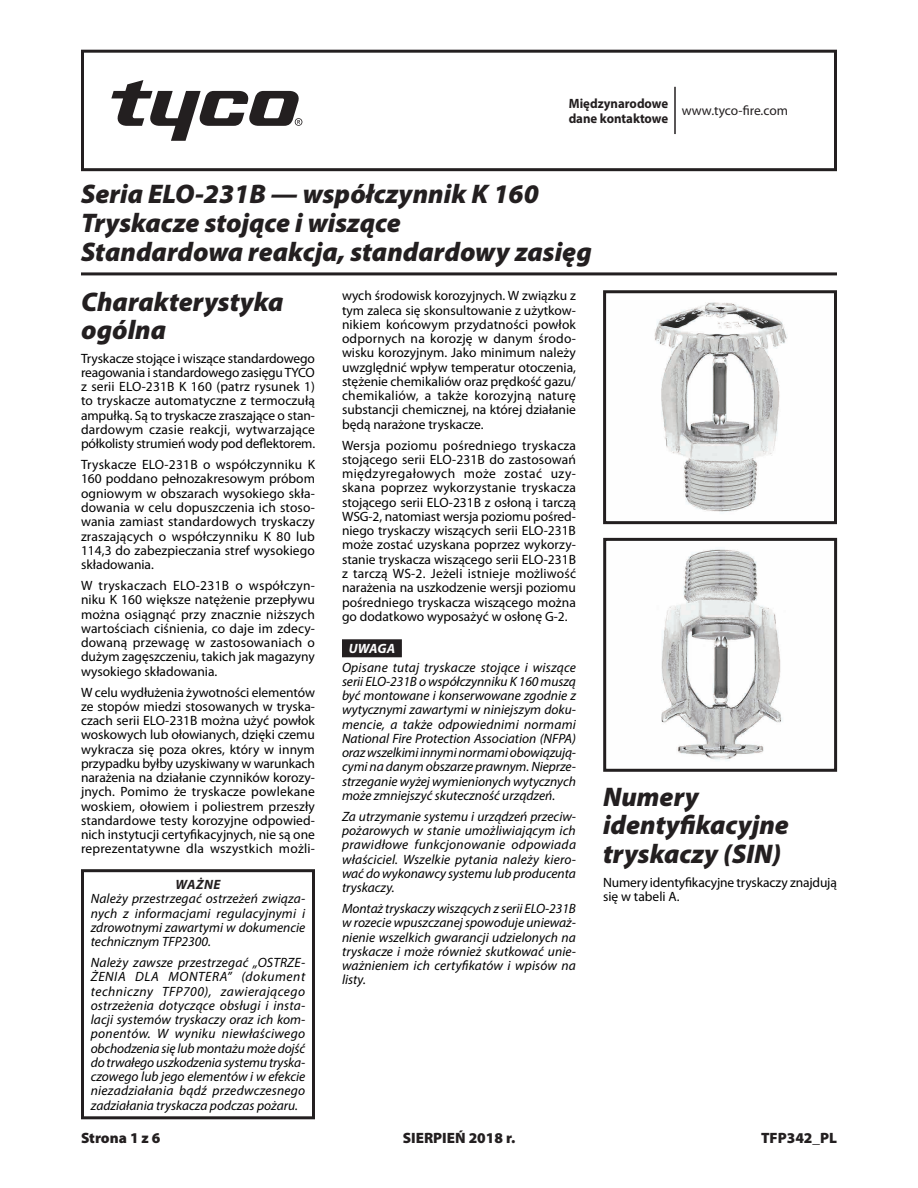
<style>
.page{position:relative;width:918px;height:1188px;background:#fff}
.page>*{position:absolute;margin:0;border:0;box-sizing:border-box;transform-origin:0 0}
.t1{font:italic 900 27px/28.8px "Myriad Pro";color:#231f20}
.t2{font:900 15px "Myriad Pro";color:#231f20}
.t3{font:13.5px/14.2px "Myriad Pro";color:#000;text-align:justify}
.t4{font:italic 13.5px/14.2px "Myriad Pro";color:#000;text-align:justify}
.t5{font:700 13.5px/15px "Myriad Pro";color:#231f20;scale:.95 1}
.t6{font:13.5px "Myriad Pro";letter-spacing:-.005em;color:#231f20}
.t7{font:italic 700 13.5px "Myriad Pro";letter-spacing:.04em;color:#231f20}
.t8{font:italic 700 13.5px "Myriad Pro";letter-spacing:.005em;color:#fff}
</style>
<div class="page">
<div style="left:81px;top:50px;width:756px;height:121px;border:3px solid #231f20"></div>
<hr style="left:81px;top:272px;width:756px;height:3px;background:#231f20">
<div style="left:81px;top:869px;width:234px;height:250px;border:3px solid #231f20"></div>
<hr style="left:674px;top:87px;width:2px;height:47px;background:#231f20">
<svg style="left:111px;top:80px;width:191px;height:61px"></svg>
<div style="left:342px;top:639px;width:60px;height:18px;background:#231f20"></div>
<img style="left:654px;top:302px;width:134px;height:210px">
<div style="left:603px;top:290px;width:234px;height:234px;border:3px solid #231f20"></div>
<img style="left:661px;top:549px;width:121px;height:211px">
<div style="left:603px;top:538px;width:234px;height:234px;border:3px solid #231f20"></div>
<p class="t5" style="left:569px;top:96px;width:106px">Międzynarodowe dane kontaktowe</p>
<p class="t6" style="left:682px;top:104px;width:108px">www.tyco-fire.com</p>
<h1 class="t1" style="left:81px;top:180px;width:512px">Seria ELO-231B — współczynnik K 160<br>Tryskacze stojące i wiszące<br>Standardowa reakcja, standardowy zasięg</h1>
<h1 class="t1" style="left:81px;top:287px;width:204px">Charakterystyka ogólna</h1>
<p class="t3" style="left:81px;top:351px;width:236px">Tryskacze stojące i wiszące standardowego reagowania i standardowego zasięgu TYCO z serii ELO-231B K 160 (patrz rysunek 1) to tryskacze automatyczne z termoczułą ampułką. Są to tryskacze zraszające o stan&shy;dardowym czasie reakcji, wytwarzające półkolisty strumień wody pod deflektorem.</p>
<p class="t3" style="left:81px;top:458px;width:236px">Tryskacze ELO-231B o współczynniku K 160 poddano pełnozakresowym próbom ogniowym w obszarach wysokiego skła&shy;dowania w celu dopuszczenia ich stoso&shy;wania zamiast standardowych tryskaczy zraszających o współczynniku K 80 lub 114,3 do zabezpieczania stref wysokiego składowania.</p>
<p class="t3" style="left:81px;top:579px;width:236px">W tryskaczach ELO-231B o współczyn&shy;niku K 160 większe natężenie przepływu można osiągnąć przy znacznie niższych wartościach ciśnienia, co daje im zdecy&shy;dowaną przewagę w zastosowaniach o dużym zagęszczeniu, takich jak magazyny wysokiego składowania.</p>
<p class="t3" style="left:81px;top:685px;width:236px">W celu wydłużenia żywotności elementów ze stopów miedzi stosowanych w tryska&shy;czach serii ELO-231B można użyć powłok woskowych lub ołowianych, dzięki czemu wykracza się poza okres, który w innym przypadku byłby uzyskiwany w warunkach narażenia na działanie czynników korozy&shy;jnych. Pomimo że tryskacze powlekane woskiem, ołowiem i poliestrem przeszły standardowe testy korozyjne odpowied&shy;nich instytucji certyfikacyjnych, nie są one reprezentatywne dla wszystkich możli-</p>
<p class="t7" style="left:175px;top:876px;width:47px">WAŻNE</p>
<p class="t4" style="left:91px;top:891px;width:216px">Należy przestrzegać ostrzeżeń związa&shy;nych z informacjami regulacyjnymi i zdrowotnymi zawartymi w dokumencie technicznym TFP2300.</p>
<p class="t4" style="left:91px;top:955px;width:216px">Należy zawsze przestrzegać „OSTRZE-ŻENIA DLA MONTERA” (dokument techniczny TFP700), zawierającego ostrzeżenia dotyczące obsługi i insta&shy;lacji systemów tryskaczy oraz ich kom&shy;ponentów. W wyniku niewłaściwego obchodzenia się lub montażu może dojść do trwałego uszkodzenia systemu tryska&shy;czowego lub jego elementów i w efekcie niezadziałania bądź przedwczesnego zadziałania tryskacza podczas pożaru.</p>
<p class="t3" style="left:342px;top:289px;width:236px">wych środowisk korozyjnych. W związku z tym zaleca się skonsultowanie z użytkow&shy;nikiem końcowym przydatności powłok odpornych na korozję w danym środo&shy;wisku korozyjnym. Jako minimum należy uwzględnić wpływ temperatur otoczenia, stężenie chemikaliów oraz prędkość gazu/ chemikaliów, a także korozyjną naturę substancji chemicznej, na której działanie będą narażone tryskacze.</p>
<p class="t3" style="left:342px;top:438px;width:236px">Wersja poziomu pośredniego tryskacza stojącego serii ELO-231B do zastosowań międzyregałowych może zostać uzy&shy;skana poprzez wykorzystanie tryskacza stojącego serii ELO-231B z osłoną i tarczą WSG-2, natomiast wersja poziomu pośred&shy;niego tryskaczy wiszących serii ELO-231B może zostać uzyskana poprzez wykorzy&shy;stanie tryskacza wiszącego serii ELO-231B z tarczą WS-2. Jeżeli istnieje możliwość narażenia na uszkodzenie wersji poziomu pośredniego tryskacza wiszącego można go dodatkowo wyposażyć w osłonę G-2.</p>
<p class="t8" style="left:349px;top:640px;width:48px">UWAGA</p>
<p class="t4" style="left:342px;top:660px;width:236px">Opisane tutaj tryskacze stojące i wiszące serii ELO-231B o współczynniku K 160 muszą być montowane i konserwowane zgodnie z wytycznymi zawartymi w niniejszym doku&shy;mencie, a także odpowiednimi normami National Fire Protection Association (NFPA) oraz wszelkimi innymi normami obowiązują&shy;cymi na danym obszarze prawnym. Nieprze&shy;strzeganie wyżej wymienionych wytycznych może zmniejszyć skuteczność urządzeń.</p>
<p class="t4" style="left:342px;top:809px;width:236px">Za utrzymanie systemu i urządzeń przeciw&shy;pożarowych w stanie umożliwiającym ich prawidłowe funkcjonowanie odpowiada właściciel. Wszelkie pytania należy kiero&shy;wać do wykonawcy systemu lub producenta tryskaczy.</p>
<p class="t4" style="left:342px;top:901px;width:236px">Montaż tryskaczy wiszących z serii ELO-231B w rozecie wpuszczanej spowoduje unieważ&shy;nienie wszelkich gwarancji udzielonych na tryskacze i może również skutkować unie&shy;ważnieniem ich certyfikatów i wpisów na listy.</p>
<h1 class="t1" style="left:603px;top:782px;width:188px">Numery identyfikacyjne tryskaczy (SIN)</h1>
<p class="t3" style="left:603px;top:875px;width:235px">Numery identyfikacyjne tryskaczy znajdują się w tabeli A.</p>
<p class="t2" style="left:81px;top:1129px;width:81px">Strona 1 z 6</p>
<p class="t2" style="left:403px;top:1129px;width:114px">SIERPIEŃ 2018 r.</p>
<p class="t2" style="left:761px;top:1129px;width:77px">TFP342_PL</p>
</div>
